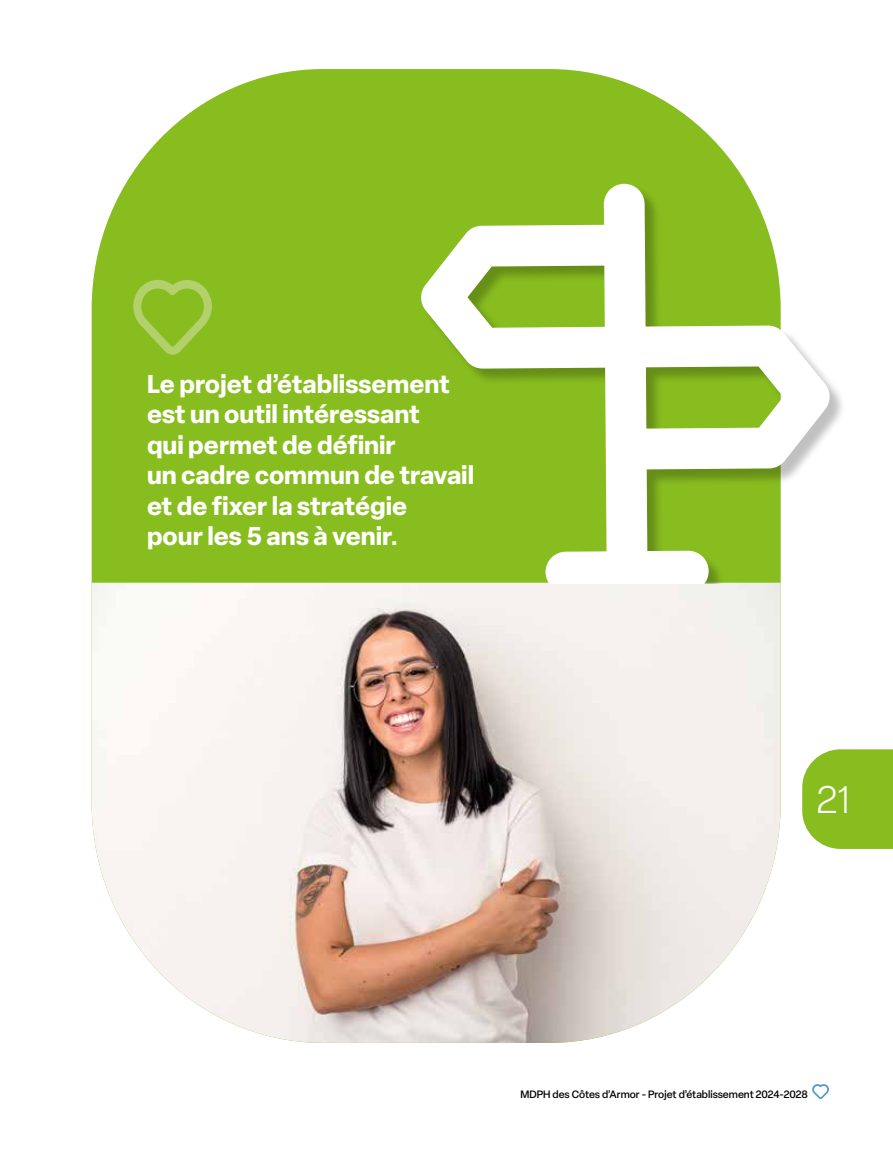
<style>
.page{position:relative;width:893px;height:1149px;background:#fff}
.page>*{position:absolute;margin:0;border:0;box-sizing:border-box;transform-origin:0 0}
.t1{font:300 37.8px "Elza";color:#fff}
.t2{font:700 25.35px/30.5px "Elza";color:#fff}
.t3{font:500 10.5px "Elza";color:#000}
</style>
<div class="page">
<svg style="left:812px;top:1084px;width:17px;height:14px"></svg>
<div style="left:92px;top:69px;width:689px;height:973px;background:#88bd1f;border-radius:236px"></div>
<img style="left:92px;top:582px;width:689px;height:460px">
<svg style="left:421px;top:184px;width:409px;height:399px"></svg>
<svg style="left:802px;top:749px;width:91px;height:99px;background:#90c12f"></svg>
<svg style="left:133px;top:279px;width:79px;height:75px"></svg>
<p class="t2" style="left:147px;top:368px;width:329px">Le projet d’établissement est un outil intéressant<br>qui permet de définir<br>un cadre commun de travail et de fixer la stratégie<br>pour les 5 ans à venir.</p>
<h1 class="t1" style="left:816px;top:775px;width:35px">21</h1>
<p class="t3" style="left:520px;top:1086px;width:289px">MDPH des Côtes d’Armor - Projet d’établissement 2024-2028</p>
</div>
